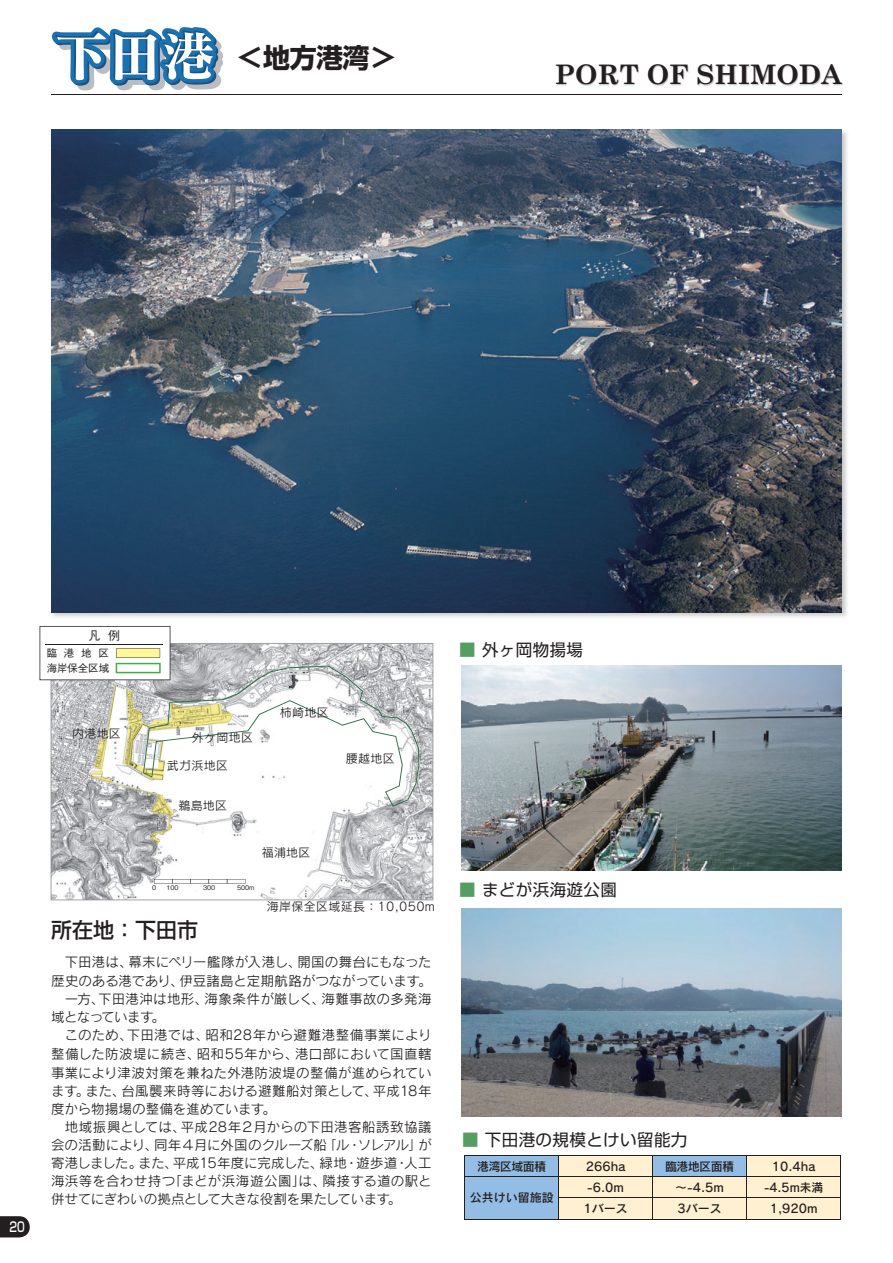
<style>
.page{position:relative;width:893px;height:1263px;background:#fff}
.page>*{position:absolute;margin:0;border:0;box-sizing:border-box;transform-origin:0 0}
.t1{font:700 27px "Century Schoolbook";color:#231f20}
.t2{font:700 27px "Shin Go Pro";color:#231f20}
.t3{font:500 21px "Shin Go Pro";color:#231f20}
.t4{font:16.5px "Shin Go Pro";letter-spacing:.025em;color:#231f20}
.t5{font:13.5px/18.1px "Rodin Pro M";letter-spacing:.01em;color:#231f20;text-align:justify}
.t6{font:500 13.5px "Shin Go Pro";color:#fff;scale:.75 1}
.t7{font:12px "Rodin Pro DB";color:#231f20}
.t8{font:12px "Rodin NTLG Pro M";letter-spacing:.025em;color:#231f20}
.t9{font:500 12px "Gothic BBB Pro";color:#231f20}
.t10{font:500 10.5px/15px "Gothic BBB Pro";letter-spacing:-.01em;color:#231f20}
.t11{font:500 6.45px "Gothic BBB Pro";color:#231f20}
.s1{color:#559d62}
</style>
<div class="page">
<img style="left:51px;top:130px;width:791px;height:482px">
<img style="left:462px;top:666px;width:380px;height:204px">
<img style="left:462px;top:908px;width:380px;height:209px">
<svg style="left:51px;top:643px;width:382px;height:257px"></svg>
<svg style="left:154px;top:879px;width:91px;height:4px"></svg>
<svg style="left:51px;top:27px;width:172px;height:64px"></svg>
<hr style="left:51px;top:94px;width:791px;height:1px;background:#231f20">
<img style="left:557px;top:65px;width:286px;height:21px">
<svg style="left:464px;top:1155px;width:377px;height:64px;background:#d0d4cc"></svg>
<hr style="left:464px;top:1219px;width:95px;height:1px;background:#231f20">
<hr style="left:559px;top:1219px;width:94px;height:1px;background:#231f20">
<hr style="left:653px;top:1219px;width:94px;height:1px;background:#231f20">
<hr style="left:747px;top:1219px;width:94px;height:1px;background:#231f20">
<svg style="left:40px;top:626px;width:379px;height:181px"></svg>
<hr style="left:46px;top:644px;width:117px;height:1px;background:#231f20">
<svg style="left:0;top:1216px;width:30px;height:21px"></svg>
<h1 class="t2" style="left:237px;top:37px;width:161px">＜地方港湾＞</h1>
<h1 class="t1" style="left:554px;top:58px;width:289px">PORT OF SHIMODA</h1>
<p class="t6" style="left:10px;top:1216px;width:22px">20</p>
<p class="t9" style="left:89px;top:626px;width:33px">凡 例</p>
<p class="t10" style="left:47px;top:645px;width:64px">臨港地区海岸保全区域</p>
<p class="t8" style="left:72px;top:725px;width:50px">内港地区</p>
<p class="t8" style="left:192px;top:730px;width:63px">外ヶ岡地区</p>
<p class="t8" style="left:167px;top:757px;width:63px">武ガ浜地区</p>
<p class="t8" style="left:178px;top:798px;width:50px">鵜島地区</p>
<p class="t8" style="left:280px;top:705px;width:50px">柿崎地区</p>
<p class="t8" style="left:346px;top:751px;width:50px">腰越地区</p>
<p class="t8" style="left:262px;top:845px;width:50px">福浦地区</p>
<p class="t11" style="left:152px;top:882px;width:6px">0</p>
<p class="t11" style="left:166px;top:882px;width:14px">100</p>
<p class="t11" style="left:203px;top:882px;width:14px">300</p>
<p class="t11" style="left:237px;top:882px;width:19px">500m</p>
<h2 class="t3" style="left:51px;top:913px;width:149px">所在地：下田市</h2>
<p class="t8" style="left:267px;top:898px;width:170px">海岸保全区域延長：10,050m</p>
<p class="t5" style="left:51px;top:952px;width:382px;text-indent:14px">下田港は、幕末にペリー艦隊が入港し、開国の舞台にもなった歴史のある港であり、伊豆諸島と定期航路がつながっています。　一方、下田港沖は地形、海象条件が厳しく、海難事故の多発海域となっています。</p>
<p class="t5" style="left:51px;top:1026px;width:382px;text-align:left;text-indent:14px">このため、下田港では、昭和28年から避難港整備事業により整備した防波堤に続き、昭和55年から、港口部において国直轄事業により津波対策を兼ねた外港防波堤の整備が進められています。また、台風襲来時等における避難船対策として、平成18年度から物揚場の整備を進めています。<br>　地域振興としては、平成28年２月からの下田港客船誘致協議会の活動により、同年４月に外国のクルーズ船「ル・ソレアル」が寄港しました。また、平成15年度に完成した、緑地・遊歩道・人工海浜等を合わせ持つ｢まどが浜海遊公園｣は、隣接する道の駅と併せてにぎわいの拠点として大きな役割を果たしています。</p>
<p class="t4" style="left:459px;top:636px;width:125px"><span class="s1">■</span> 外ヶ岡物揚場</p>
<p class="t4" style="left:459px;top:876px;width:159px"><span class="s1">■</span> まどが浜海遊公園</p>
<p class="t4" style="left:462px;top:1126px;width:227px"><span class="s1">■</span> 下田港の規模とけい留能力</p>
<p class="t7" style="left:477px;top:1158px;width:70px">港湾区域面積</p>
<p class="t7" style="left:586px;top:1158px;width:41px">266ha</p>
<p class="t7" style="left:665px;top:1158px;width:70px">臨港地区面積</p>
<p class="t7" style="left:772px;top:1158px;width:45px">10.4ha</p>
<p class="t7" style="left:470px;top:1190px;width:85px">公共けい留施設</p>
<p class="t7" style="left:587px;top:1179px;width:38px">-6.0m</p>
<p class="t7" style="left:675px;top:1179px;width:50px">〜-4.5m</p>
<p class="t7" style="left:764px;top:1179px;width:60px">-4.5m未満</p>
<p class="t7" style="left:584px;top:1200px;width:46px">1バース</p>
<p class="t7" style="left:677px;top:1200px;width:46px">3バース</p>
<p class="t7" style="left:770px;top:1200px;width:49px">1,920m</p>
</div>
